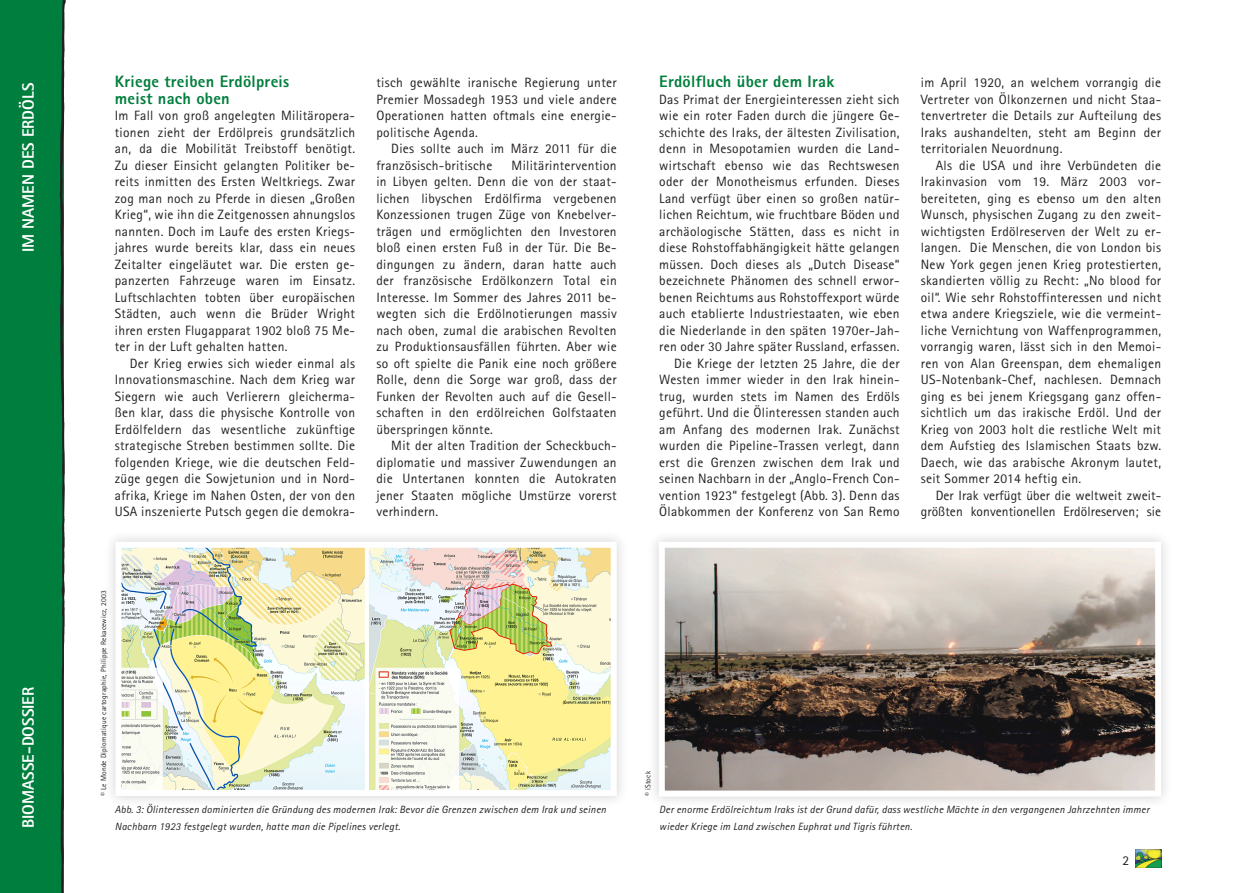
<style>
.page{position:relative;width:1259px;height:893px;background:#fff}
.page>*{position:absolute;margin:0;border:0;box-sizing:border-box;transform-origin:0 0}
.OeBV_03_zwiti{font:800 16.5px/16.5px "Rotis Sans Serif";letter-spacing:.015em;color:#007e3d}
.t1{font:800 16.5px "Rotis Sans Serif";color:#fff}
.OeBV_01b_grundschrif{font:13.5px/16.5px "Rotis Sans Serif";letter-spacing:.02em;color:#231f20;text-align:justify}
.OeBV_01a_grundschrif{font:13.5px/16.5px "Rotis Sans Serif";letter-spacing:.02em;color:#231f20;text-align:justify}
.OeBV_05_bildtexte_u{font:italic 10.5px/16.5px "Rotis Sans Serif";letter-spacing:.02em;color:#231f20}
.OeBV_05_bildtexte_u-2{font:7.5px "Rotis Sans Serif";letter-spacing:.02em;color:#231f20}
</style>
<div class="page">
<img style="left:1135px;top:850px;width:26px;height:18px">
<div style="left:647px;top:530px;width:525px;height:278px;background:#f6f6f6"></div>
<img style="left:666px;top:549px;width:488px;height:241px">
<div style="left:659px;top:542px;width:502px;height:255px;border:6px solid #fff"></div>
<div style="left:104px;top:530px;width:524px;height:278px;background:#231f20;opacity:.2"></div>
<img style="left:122px;top:549px;width:488px;height:240px">
<div style="left:115px;top:542px;width:502px;height:254px;border:6px solid #fff"></div>
<div style="left:0;top:0;width:64px;height:893px;background:#007e3d"></div>
<svg style="left:60px;top:0;width:6px;height:893px"></svg>
<p class="t1" style="left:18px;top:252px;width:171px;rotate:-90deg">IM NAMEN DES ERDÖLS</p>
<p class="t1" style="left:18px;top:828px;width:143px;rotate:-90deg">BIOMASSE-DOSSIER</p>
<p class="OeBV_03_zwiti" style="left:115px;top:73px;width:176px">Kriege treiben Erdölpreis meist nach oben</p>
<p class="OeBV_01a_grundschrif" style="left:115px;top:107px;width:242px">Im Fall von groß angelegten Militäropera&shy;tionen zieht der Erdölpreis grundsätzlich an, da die Mobilität Treibstoff benötigt.<br>Zu dieser Einsicht gelangten Politiker be&shy;reits inmitten des Ersten Weltkriegs. Zwar zog man noch zu Pferde in diesen „Großen Krieg“, wie ihn die Zeitgenossen ahnungslos nannten. Doch im Laufe des ersten Kriegs&shy;jahres wurde bereits klar, dass ein neues Zeitalter eingeläutet war. Die ersten ge&shy;panzerten Fahrzeuge waren im Einsatz.<br>Luftschlachten tobten über europäischen Städten, auch wenn die Brüder Wright ihren ersten Flugapparat 1902 bloß 75 Me&shy;ter in der Luft gehalten hatten.</p>
<p class="OeBV_01b_grundschrif" style="left:115px;top:355px;width:242px;text-indent:15px">Der Krieg erwies sich wieder einmal als Innovationsmaschine. Nach dem Krieg war Siegern wie auch Verlierern gleicherma&shy;ßen klar, dass die physische Kontrolle von Erdölfeldern das wesentliche zukünftige strategische Streben bestimmen sollte. Die folgenden Kriege, wie die deutschen Feld&shy;züge gegen die Sowjetunion und in Nord&shy;afrika, Kriege im Nahen Osten, der von den USA inszenierte Putsch gegen die demokra-</p>
<p class="OeBV_01b_grundschrif" style="left:376px;top:74px;width:242px">tisch gewählte iranische Regierung unter Premier Mossadegh 1953 und viele andere Operationen hatten oftmals eine energie&shy;politische Agenda.</p>
<p class="OeBV_01b_grundschrif" style="left:376px;top:140px;width:242px;text-indent:15px">Dies sollte auch im März 2011 für die französisch-britische</p>
<p class="OeBV_01b_grundschrif" style="left:376px;top:157px;width:242px;text-indent:135px">Militärintervention in Libyen gelten. Denn die von der staat&shy;lichen libyschen Erdölfirma vergebenen Konzessionen trugen Züge von Knebelver&shy;trägen und ermöglichten den Investoren bloß einen ersten Fuß in der Tür. Die Be&shy;dingungen zu ändern, daran hatte auch der französische Erdölkonzern Total ein Interesse. Im Sommer des Jahres 2011 be&shy;wegten sich die Erdölnotierungen massiv nach oben, zumal die arabischen Revolten zu Produktionsausfällen führten. Aber wie so oft spielte die Panik eine noch größere Rolle, denn die Sorge war groß, dass der Funken der Revolten auch auf die Gesell&shy;schaften in den erdölreichen Golfstaaten überspringen könnte.</p>
<p class="OeBV_01b_grundschrif" style="left:376px;top:437px;width:242px;text-indent:15px">Mit der alten Tradition der Scheckbuch&shy;diplomatie und massiver Zuwendungen an die Untertanen konnten die Autokraten jener Staaten mögliche Umstürze vorerst verhindern.</p>
<p class="OeBV_03_zwiti" style="left:659px;top:73px;width:176px">Erdölfluch über dem Irak</p>
<p class="OeBV_01a_grundschrif" style="left:659px;top:91px;width:242px">Das Primat der Energieinteressen zieht sich wie ein roter Faden durch die jüngere Ge&shy;schichte des Iraks, der ältesten Zivilisation, denn in Mesopotamien wurden die Land&shy;wirtschaft ebenso wie das Rechtswesen oder der Monotheismus erfunden. Dieses Land verfügt über einen so großen natür&shy;lichen Reichtum, wie fruchtbare Böden und archäologische Stätten, dass es nicht in diese Rohstoffabhängigkeit hätte gelangen müssen. Doch dieses als „Dutch Disease“ bezeichnete Phänomen des schnell erwor&shy;benen Reichtums aus Rohstoffexport würde auch etablierte Industriestaaten, wie eben die Niederlande in den späten 1970er-Jah&shy;ren oder 30 Jahre später Russland, erfassen.</p>
<p class="OeBV_01b_grundschrif" style="left:659px;top:355px;width:242px;text-indent:15px">Die Kriege der letzten 25 Jahre, die der Westen immer wieder in den Irak hinein&shy;trug, wurden stets im Namen des Erdöls geführt. Und die Ölinteressen standen auch am Anfang des modernen Irak. Zunächst wurden die Pipeline-Trassen verlegt, dann erst die Grenzen zwischen dem Irak und seinen Nachbarn in der „Anglo-French Con&shy;vention 1923“ festgelegt (Abb. 3). Denn das Ölabkommen der Konferenz von San Remo</p>
<p class="OeBV_01b_grundschrif" style="left:921px;top:74px;width:242px">im April 1920, an welchem vorrangig die Vertreter von Ölkonzernen und nicht Staa&shy;tenvertreter die Details zur Aufteilung des Iraks aushandelten, steht am Beginn der territorialen Neuordnung.</p>
<p class="OeBV_01b_grundschrif" style="left:921px;top:157px;width:242px;text-indent:15px">Als die USA und ihre Verbündeten die Irakinvasion vom 19. März 2003 vor&shy;bereiteten, ging es ebenso um den alten Wunsch, physischen Zugang zu den zweit&shy;wichtigsten Erdölreserven der Welt zu er&shy;langen. Die Menschen, die von London bis New York gegen jenen Krieg protestierten, skandierten völlig zu Recht: „No blood for oil“. Wie sehr Rohstoffinteressen und nicht etwa andere Kriegsziele, wie die vermeint&shy;liche Vernichtung von Waffenprogrammen, vorrangig waren, lässt sich in den Memoi&shy;ren von Alan Greenspan, dem ehemaligen US-Notenbank-Chef, nachlesen. Demnach ging es bei jenem Kriegsgang ganz offen&shy;sichtlich um das irakische Erdöl. Und der Krieg von 2003 holt die restliche Welt mit dem Aufstieg des Islamischen Staats bzw.<br>Daech, wie das arabische Akronym lautet, seit Sommer 2014 heftig ein.</p>
<p class="OeBV_01b_grundschrif" style="left:921px;top:487px;width:242px;text-align:right">Der Irak verfügt über die weltweit zweit&shy;größten konventionellen Erdölreserven; sie</p>
<p class="OeBV_05_bildtexte_u-2" style="left:99px;top:796px;width:207px;rotate:-90deg">© Le Monde Diplomatique cartographie, Philippe Rekacewicz, 2003</p>
<p class="OeBV_05_bildtexte_u" style="left:115px;top:801px;width:493px">Abb. 3: Ölinteressen dominierten die Gründung des modernen Irak: Bevor die Grenzen zwischen dem Irak und seinen</p>
<p class="OeBV_05_bildtexte_u" style="left:115px;top:818px;width:287px">Nachbarn 1923 festgelegt wurden, hatte man die Pipelines verlegt.</p>
<p class="OeBV_05_bildtexte_u-2" style="left:643px;top:796px;width:26px;rotate:-90deg">© iStock</p>
<p class="OeBV_05_bildtexte_u" style="left:659px;top:801px;width:492px">Der enorme Erdölreichtum Iraks ist der Grund dafür, dass westliche Mächte in den vergangenen Jahrzehnten immer wieder Kriege im Land zwischen Euphrat und Tigris führten.</p>
<p class="OeBV_01a_grundschrif" style="left:1122px;top:852px;width:8px">2</p>
</div>
